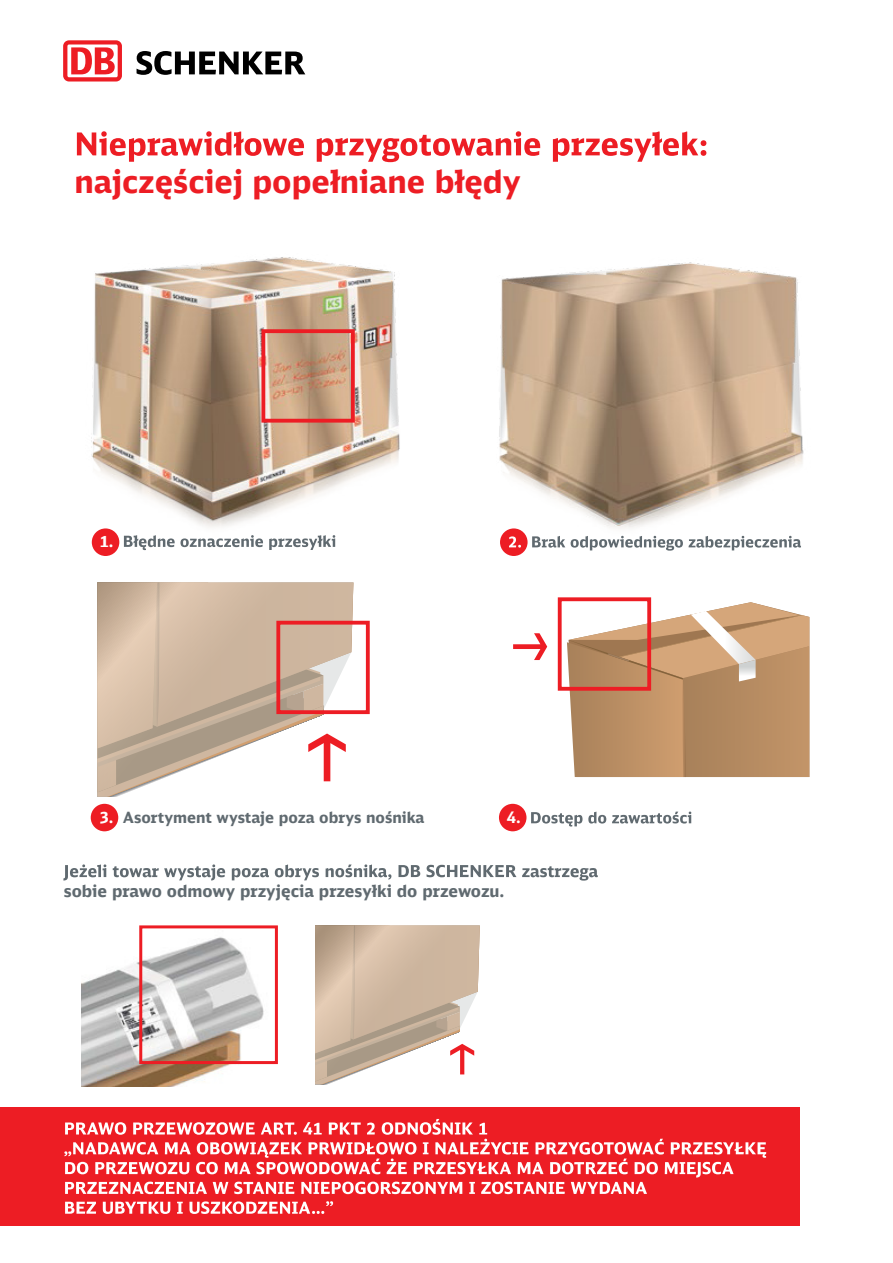
<style>
.page{position:relative;width:893px;height:1263px;background:#fff}
.page>*{position:absolute;margin:0;border:0;box-sizing:border-box;transform-origin:0 0}
.t1{font:700 31.5px "DB Sans";color:#ed1d24}
.t2{font:700 16.5px "DB Sans";color:#606a70}
.t3{font:700 15.3px "DB Sans";color:#606a70}
.t4{font:700 15.3px "DB Sans";color:#fff}
.s1{color:#fff}
</style>
<div class="page">
<div style="left:499px;top:804px;width:27px;height:27px;background:#ed1d24;border-radius:50%"></div>
<div style="left:91px;top:804px;width:27px;height:27px;background:#ed1d24;border-radius:50%"></div>
<div style="left:500px;top:528px;width:28px;height:28px;background:#ed1d24;border-radius:50%"></div>
<div style="left:92px;top:528px;width:27px;height:28px;background:#ed1d24;border-radius:50%"></div>
<img style="left:499px;top:262px;width:305px;height:289px">
<img style="left:91px;top:257px;width:309px;height:295px">
<svg style="left:77px;top:131px;width:629px;height:31px"></svg>
<svg style="left:124px;top:535px;width:211px;height:15px"></svg>
<svg style="left:509px;top:536px;width:12px;height:12px"></svg>
<svg style="left:532px;top:536px;width:269px;height:15px"></svg>
<div style="left:261px;top:329px;width:94px;height:94px;border:4px solid #ed1d24"></div>
<svg style="left:97px;top:582px;width:266px;height:215px"></svg>
<svg style="left:531px;top:811px;width:160px;height:15px"></svg>
<svg style="left:513px;top:633px;width:34px;height:27px"></svg>
<svg style="left:567px;top:602px;width:242px;height:175px"></svg>
<div style="left:558px;top:597px;width:93px;height:94px;border:4px solid #ed1d24"></div>
<div style="left:276px;top:621px;width:94px;height:93px;border:4px solid #ed1d24"></div>
<div style="left:0;top:1108px;width:799px;height:118px;background:#ed1d24"></div>
<svg style="left:63px;top:864px;width:535px;height:17px"></svg>
<svg style="left:64px;top:1119px;width:702px;height:75px"></svg>
<svg style="left:65px;top:1201px;width:268px;height:13px"></svg>
<img style="left:81px;top:937px;width:197px;height:149px">
<div style="left:139px;top:925px;width:139px;height:139px;border:3px solid #ed1d24"></div>
<svg style="left:315px;top:925px;width:165px;height:159px"></svg>
<svg style="left:137px;top:51px;width:168px;height:24px"></svg>
<svg style="left:63px;top:40px;width:59px;height:41px"></svg>
<div style="left:67px;top:45px;width:51px;height:32px;background:#fff;border-radius:2px"></div>
<svg style="left:71px;top:47px;width:44px;height:27px"></svg>
<h1 class="t1" style="left:74px;top:162px;width:448px">najczęściej popełniane błędy</h1>
<p class="t4" style="left:100px;top:532px;width:15px">1.</p>
<p class="t3" style="left:100px;top:808px;width:326px"><span class="s1">3.</span> Asortyment wystaje poza obrys nośnika</p>
<p class="t4" style="left:507px;top:808px;width:15px">4.</p>
<p class="t2" style="left:64px;top:880px;width:442px">sobie prawo odmowy przyjęcia przesyłki do przewozu.</p>
</div>
